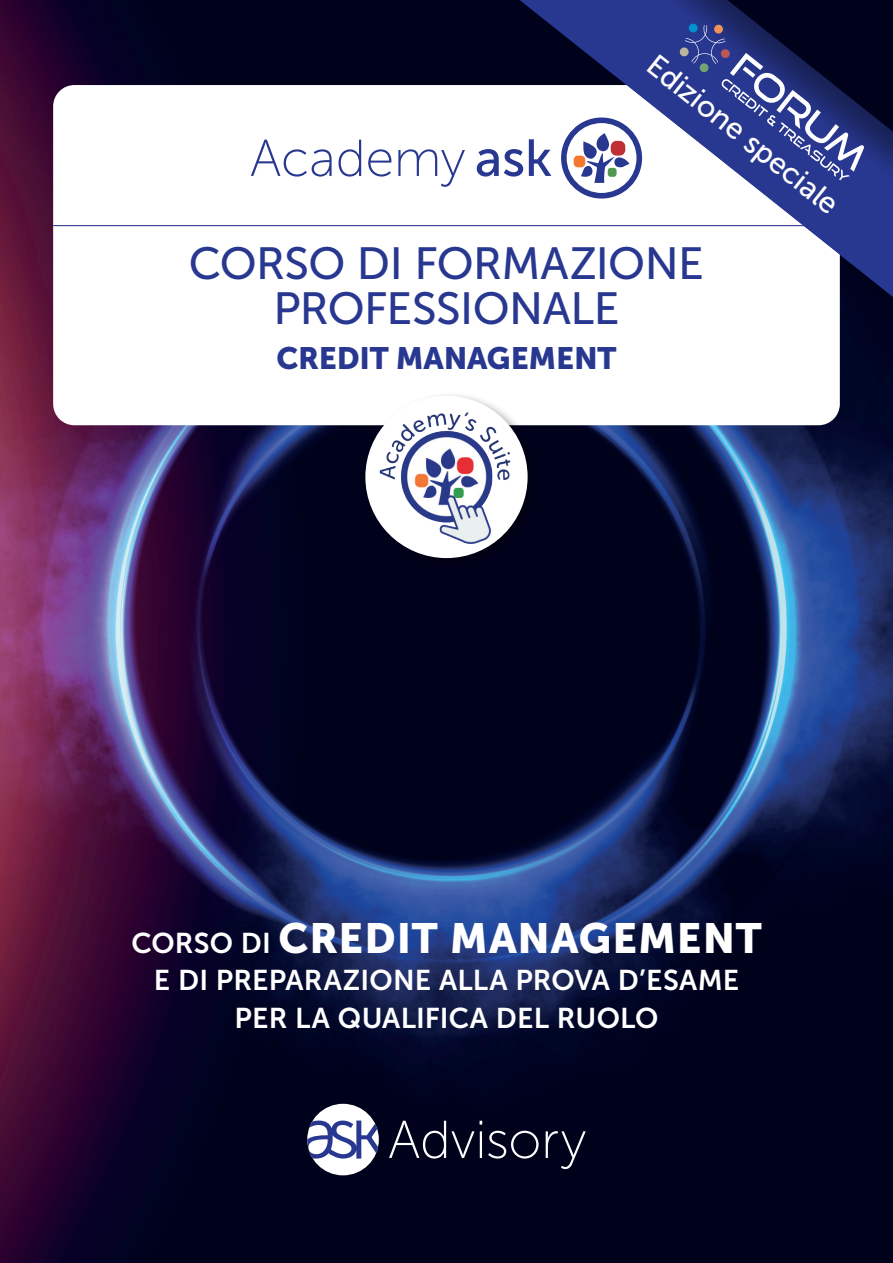
<style>
.page{position:relative;width:893px;height:1263px;background:#fff}
.page>*{position:absolute;margin:0;border:0;box-sizing:border-box;transform-origin:0 0}
.t1{font:45px/45px "Museo Sans 500";letter-spacing:-.01em;color:#283890;text-align:center}
.t2{font:42px "Museo Sans 900";letter-spacing:.02em;color:#fff}
.t3{font:30.75px "Museo Sans 900";letter-spacing:-.01em;color:#283890}
.t4{font:30px "Museo Sans 500";color:#fff}
.t5{font:28.5px/37.5px "Museo Sans 700";letter-spacing:.005em;color:#fff;text-align:center}
.s1{font-family:"Museo Sans 700";font-size:28.5px}
</style>
<div class="page">
<img style="left:0;top:0;width:893px;height:1263px">
<div style="left:53px;top:85px;width:787px;height:340px;background:#fff;border-radius:21px"></div>
<hr style="left:53px;top:225px;width:787px;height:1px;background:#283890">
<div style="left:361px;top:392px;width:180px;height:180px;background:#000001;opacity:.4"></div>
<div style="left:365px;top:396px;width:163px;height:162px;background:#fff;border-radius:50%"></div>
<img style="left:380px;top:412px;width:130px;height:132px">
<div style="left:307px;top:1104px;width:72px;height:71px;background:#fff;border-radius:50%"></div>
<svg style="left:389px;top:1121px;width:197px;height:48px"></svg>
<svg style="left:307px;top:1120px;width:71px;height:38px"></svg>
<svg style="left:251px;top:139px;width:241px;height:48px"></svg>
<svg style="left:492px;top:0;width:401px;height:359px"></svg>
<svg style="left:679px;top:23px;width:185px;height:157px"></svg>
<p class="t4" style="left:660px;top:49px;width:237px;rotate:38deg">Edizione speciale</p>
<h1 class="t1" style="left:189px;top:241px;width:517px">CORSO DI FORMAZIONE<br>PROFESSIONALE</h1>
<p class="t3" style="left:277px;top:341px;width:341px">CREDIT MANAGEMENT</p>
<h2 class="t2" style="left:131px;top:914px;width:632px"><span class="s1">CORSO DI</span> CREDIT MANAGEMENT</h2>
<p class="t5" style="left:154px;top:961px;width:587px">E DI PREPARAZIONE ALLA PROVA D’ESAME<br>PER LA QUALIFICA DEL RUOLO</p>
</div>
